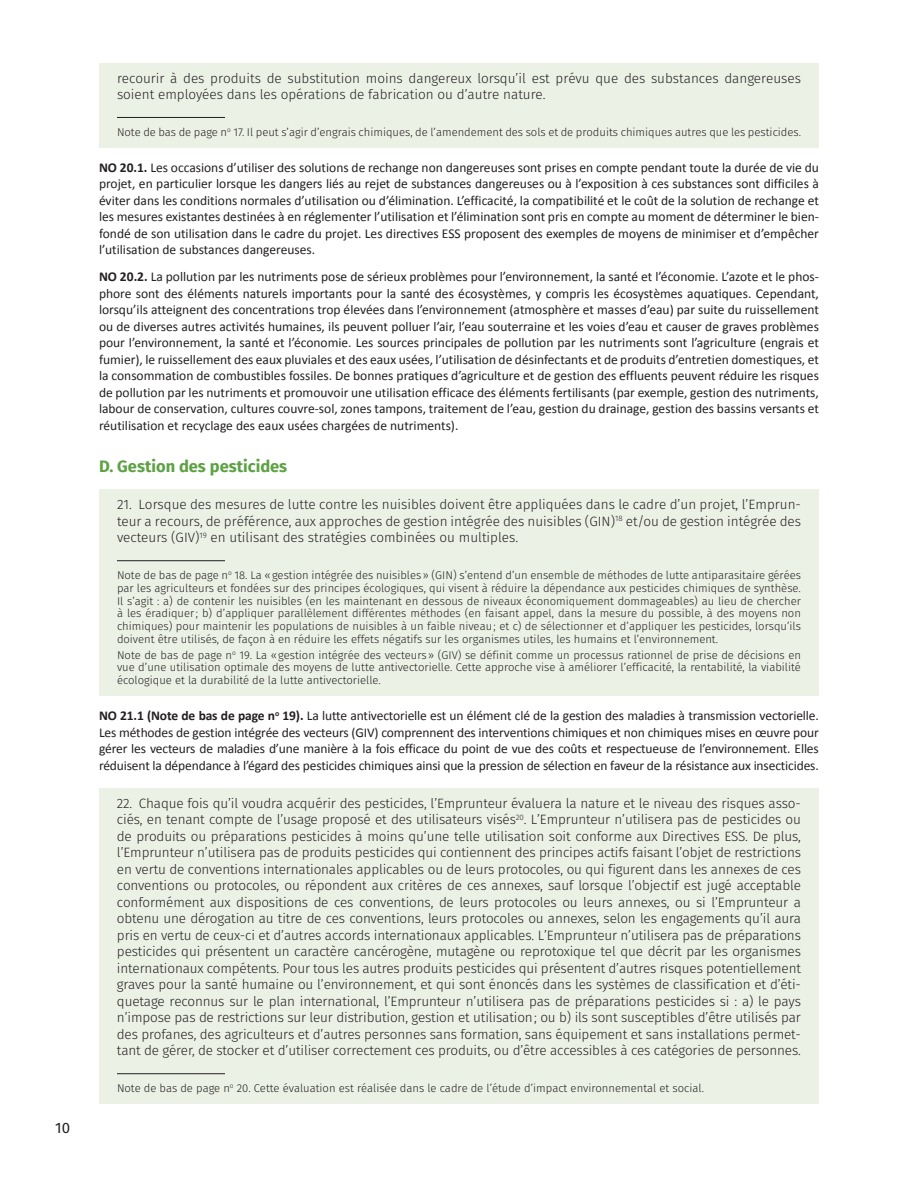
<style>
.page{position:relative;width:918px;height:1188px;background:#fff}
.page>*{position:absolute;margin:0;border:0;box-sizing:border-box;transform-origin:0 0}
.t1{font:700 16.5px "Fira Sans";color:#5da144}
.t2{font:15px "Fira Sans";color:#231f20}
.t3{font:13.5px/16.5px "Calibri";color:#231f20;text-align:justify}
.t4{font:300 13.5px/16.5px "Fira Sans";color:#231f20;text-align:justify}
.t5{font:300 11.25px/12.8px "Fira Sans";color:#231f20;text-align:justify}
.s1{font-weight:700}
</style>
<div class="page">
<div style="left:99px;top:63px;width:720px;height:48px;background:#ecf1e6"></div>
<div style="left:99px;top:109px;width:720px;height:38px;background:#ecf1e6"></div>
<hr style="left:117px;top:117px;width:108px;height:1px;background:#231f20">
<div style="left:99px;top:490px;width:720px;height:64px;background:#ecf1e6"></div>
<div style="left:99px;top:552px;width:720px;height:102px;background:#ecf1e6"></div>
<hr style="left:117px;top:560px;width:108px;height:1px;background:#231f20">
<div style="left:99px;top:641px;width:720px;height:55px;background:#ecf1e6"></div>
<div style="left:99px;top:788px;width:720px;height:279px;background:#ecf1e6"></div>
<div style="left:99px;top:1065px;width:720px;height:39px;background:#ecf1e6"></div>
<hr style="left:117px;top:1073px;width:108px;height:1px;background:#231f20">
<p class="t2" style="left:55px;top:1118px;width:16px">10</p>
<p class="t4" style="left:117px;top:71px;width:686px">recourir à des produits de substitution moins dangereux lorsqu’il est prévu que des substances dangereuses soient employées dans les opérations de fabrication ou d’autre nature.</p>
<p class="t5" style="left:117px;top:126px;width:686px">Note de bas de page n<sup>o</sup> 17. Il peut s’agir d’engrais chimiques, de l’amendement des sols et de produits chimiques autres que les pesticides.</p>
<p class="t3" style="left:99px;top:158px;width:722px"><span class="s1">NO 20.1.</span> Les occasions d’utiliser des solutions de rechange non dangereuses sont prises en compte pendant toute la durée de vie du projet, en particulier lorsque les dangers liés au rejet de substances dangereuses ou à l’exposition à ces substances sont difficiles à éviter dans les conditions normales d’utilisation ou d’élimination. L’efficacité, la compatibilité et le coût de la solution de rechange et les mesures existantes destinées à en réglementer l’utilisation et l’élimination sont pris en compte au moment de déterminer le bien&shy;fondé de son utilisation dans le cadre du projet. Les directives ESS proposent des exemples de moyens de minimiser et d’empêcher l’utilisation de substances dangereuses.</p>
<p class="t3" style="left:99px;top:268px;width:722px"><span class="s1">NO 20.2.</span> La pollution par les nutriments pose de sérieux problèmes pour l’environnement, la santé et l’économie. L’azote et le phos&shy;phore sont des éléments naturels importants pour la santé des écosystèmes, y compris les écosystèmes aquatiques. Cependant, lorsqu’ils atteignent des concentrations trop élevées dans l’environnement (atmosphère et masses d’eau) par suite du ruissellement ou de diverses autres activités humaines, ils peuvent polluer l’air, l’eau souterraine et les voies d’eau et causer de graves problèmes pour l’environnement, la santé et l’économie. Les sources principales de pollution par les nutriments sont l’agriculture (engrais et fumier), le ruissellement des eaux pluviales et des eaux usées, l’utilisation de désinfectants et de produits d’entretien domestiques, et la consommation de combustibles fossiles. De bonnes pratiques d’agriculture et de gestion des effluents peuvent réduire les risques de pollution par les nutriments et promouvoir une utilisation efficace des éléments fertilisants (par exemple, gestion des nutriments, labour de conservation, cultures couvre-sol, zones tampons, traitement de l’eau, gestion du drainage, gestion des bassins versants et réutilisation et recyclage des eaux usées chargées de nutriments).</p>
<p class="t1" style="left:99px;top:455px;width:190px">D. Gestion des pesticides</p>
<p class="t4" style="left:117px;top:497px;width:686px">21. Lorsque des mesures de lutte contre les nuisibles doivent être appliquées dans le cadre d’un projet, l’Emprun&shy;teur a recours, de préférence, aux approches de gestion intégrée des nuisibles (GIN)<sup>18</sup> et/ou de gestion intégrée des vecteurs (GIV)<sup>19</sup> en utilisant des stratégies combinées ou multiples.</p>
<p class="t5" style="left:117px;top:570px;width:686px">Note de bas de page n<sup>o</sup> 18. La «gestion intégrée des nuisibles» (GIN) s’entend d’un ensemble de méthodes de lutte antiparasitaire gérées par les agriculteurs et fondées sur des principes écologiques, qui visent à réduire la dépendance aux pesticides chimiques de synthèse.<br>Il s’agit : a) de contenir les nuisibles (en les maintenant en dessous de niveaux économiquement dommageables) au lieu de chercher à les éradiquer; b) d’appliquer parallèlement différentes méthodes (en faisant appel, dans la mesure du possible, à des moyens non chimiques) pour maintenir les populations de nuisibles à un faible niveau; et c) de sélectionner et d’appliquer les pesticides, lorsqu’ils doivent être utilisés, de façon à en réduire les effets négatifs sur les organismes utiles, les humains et l’environnement.</p>
<p class="t5" style="left:117px;top:649px;width:685px">Note de bas de page n<sup>o</sup> 19. La «gestion intégrée des vecteurs» (GIV) se définit comme un processus rationnel de prise de décisions en vue d’une utilisation optimale des moyens de lutte antivectorielle. Cette approche vise à améliorer l’efficacité, la rentabilité, la viabilité écologique et la durabilité de la lutte antivectorielle.</p>
<p class="t3" style="left:99px;top:707px;width:721px"><span class="s1">NO 21.1 (Note de bas de page n</span><sup>o</sup> <span class="s1">19).</span> La lutte antivectorielle est un élément clé de la gestion des maladies à transmission vectorielle.<br>Les méthodes de gestion intégrée des vecteurs (GIV) comprennent des interventions chimiques et non chimiques mises en œuvre pour gérer les vecteurs de maladies d’une manière à la fois efficace du point de vue des coûts et respectueuse de l’environnement. Elles réduisent la dépendance à l’égard des pesticides chimiques ainsi que la pression de sélection en faveur de la résistance aux insecticides.</p>
<p class="t4" style="left:117px;top:796px;width:686px">22. Chaque fois qu’il voudra acquérir des pesticides, l’Emprunteur évaluera la nature et le niveau des risques asso&shy;ciés, en tenant compte de l’usage proposé et des utilisateurs visés<sup>20</sup>. L’Emprunteur n’utilisera pas de pesticides ou de produits ou préparations pesticides à moins qu’une telle utilisation soit conforme aux Directives ESS. De plus, l’Emprunteur n’utilisera pas de produits pesticides qui contiennent des principes actifs faisant l’objet de restrictions en vertu de conventions internationales applicables ou de leurs protocoles, ou qui figurent dans les annexes de ces conventions ou protocoles, ou répondent aux critères de ces annexes, sauf lorsque l’objectif est jugé acceptable conformément aux dispositions de ces conventions, de leurs protocoles ou leurs annexes, ou si l’Emprunteur a obtenu une dérogation au titre de ces conventions, leurs protocoles ou annexes, selon les engagements qu’il aura pris en vertu de ceux-ci et d’autres accords internationaux applicables. L’Emprunteur n’utilisera pas de préparations pesticides qui présentent un caractère cancérogène, mutagène ou reprotoxique tel que décrit par les organismes internationaux compétents. Pour tous les autres produits pesticides qui présentent d’autres risques potentiellement graves pour la santé humaine ou l’environnement, et qui sont énoncés dans les systèmes de classification et d’éti&shy;quetage reconnus sur le plan international, l’Emprunteur n’utilisera pas de préparations pesticides si : a) le pays n’impose pas de restrictions sur leur distribution, gestion et utilisation; ou b) ils sont susceptibles d’être utilisés par des profanes, des agriculteurs et d’autres personnes sans formation, sans équipement et sans installations permet&shy;tant de gérer, de stocker et d’utiliser correctement ces produits, ou d’être accessibles à ces catégories de personnes.</p>
<p class="t5" style="left:117px;top:1083px;width:589px">Note de bas de page n<sup>o</sup> 20. Cette évaluation est réalisée dans le cadre de l’étude d’impact environnemental et social.</p>
</div>
